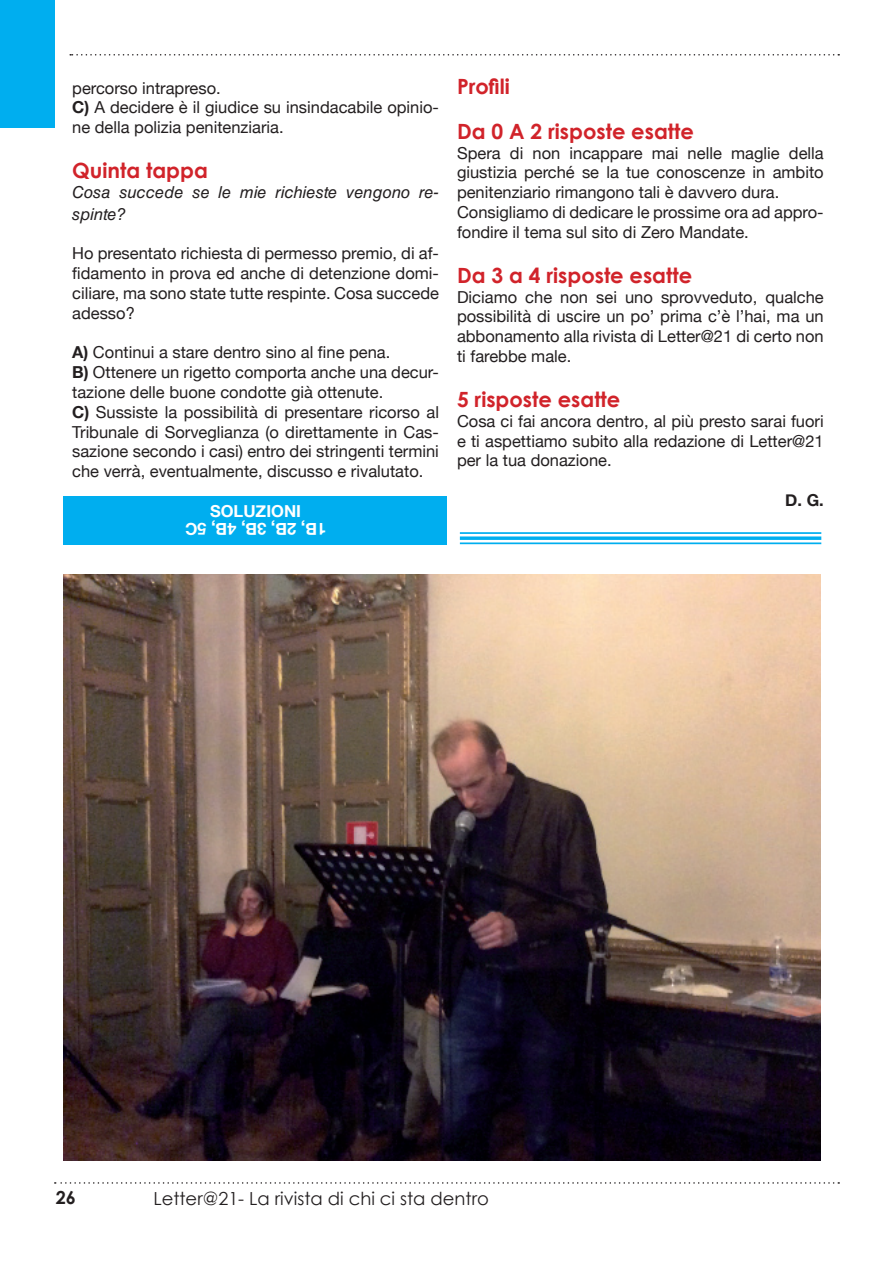
<style>
.page{position:relative;width:893px;height:1263px;background:#fff}
.page>*{position:absolute;margin:0;border:0;box-sizing:border-box;transform-origin:0 0}
.t1{font:700 21px/45px "Century Gothic";color:#d1232a}
.t2{font:18px "Century Gothic";color:#231f20}
.t3{font:700 18px "Century Gothic";color:#231f20}
.t4{font:16.5px/19.8px "Helvetica Neue";color:#231f20}
.t5{font:italic 16.5px/21.6px "Helvetica LT Std";color:#231f20}
.t6{font:700 16.5px "Helvetica Neue";color:#fff}
.t7{font:700 16.5px "Helvetica Neue";color:#231f20}
.s1{font-weight:700}
</style>
<div class="page">
<div style="left:0;top:0;width:54px;height:128px;background:#00aeef"></div>
<svg style="left:55px;top:1182px;width:784px;height:2px"></svg>
<svg style="left:70px;top:54px;width:769px;height:2px"></svg>
<div style="left:64px;top:496px;width:383px;height:49px;background:#00aeef"></div>
<hr style="left:460px;top:542px;width:361px;height:2px;background:#00aeef">
<svg style="left:460px;top:536px;width:361px;height:4px"></svg>
<hr style="left:460px;top:532px;width:361px;height:2px;background:#00aeef">
<img style="left:64px;top:574px;width:757px;height:587px">
<p class="t4" style="left:72px;top:78px;width:368px">percorso intrapreso.<br><span class="s1">C)</span> A decidere è il giudice su insindacabile opinio&shy;ne della polizia penitenziaria.</p>
<p class="t1" style="left:72px;top:147px;width:137px">Quinta tappa</p>
<p class="t5" style="left:72px;top:181px;width:368px">Cosa succede se le mie richieste vengono re&shy;spinte?</p>
<p class="t4" style="left:72px;top:243px;width:368px;text-align:justify">Ho presentato richiesta di permesso premio, di af&shy;fidamento in prova ed anche di detenzione domi&shy;ciliare, ma sono state tutte respinte. Cosa succede adesso?</p>
<p class="t4" style="left:72px;top:342px;width:368px"><span class="s1">A)</span> Continui a stare dentro sino al fine pena.<br><span class="s1">B)</span> Ottenere un rigetto comporta anche una decur&shy;tazione delle buone condotte già ottenute.<br><span class="s1">C)</span> Sussiste la possibilità di presentare ricorso al Tribunale di Sorveglianza (o direttamente in Cas&shy;sazione secondo i casi) entro dei stringenti termini che verrà, eventualmente, discusso e rivalutato.</p>
<p class="t6" style="left:210px;top:501px;width:93px">SOLUZIONI</p>
<p class="t6" style="left:326px;top:540px;width:143px;rotate:-180deg">1B, 2B, 3B, 4B, 5C</p>
<p class="t1" style="left:457px;top:63px;width:238px">Profili<br>Da 0 A 2 risposte esatte</p>
<p class="t4" style="left:457px;top:143px;width:368px">Spera di non incappare mai nelle maglie della giustizia perché se la tue conoscenze in ambito penitenziario rimangono tali è davvero dura.<br>Consigliamo di dedicare le prossime ora ad appro&shy;fondire il tema sul sito di Zero Mandate.</p>
<p class="t1" style="left:457px;top:252px;width:237px">Da 3 a 4 risposte esatte</p>
<p class="t4" style="left:457px;top:287px;width:368px;text-align:justify">Diciamo che non sei uno sprovveduto, qualche possibilità di uscire un po’ prima c’è l’hai, ma un abbonamento alla rivista di Letter@21 di certo non ti farebbe male.</p>
<p class="t1" style="left:457px;top:376px;width:165px">5 risposte esatte</p>
<p class="t4" style="left:457px;top:411px;width:368px;text-align:justify">Cosa ci fai ancora dentro, al più presto sarai fuori e ti aspettiamo subito alla redazione di Letter@21 per la tua donazione.</p>
<p class="t7" style="left:785px;top:490px;width:40px">D. G.</p>
<p class="t3" style="left:56px;top:1183px;width:22px">26</p>
<p class="t2" style="left:153px;top:1185px;width:337px">Letter@21- La rivista di chi ci sta dentro</p>
</div>
